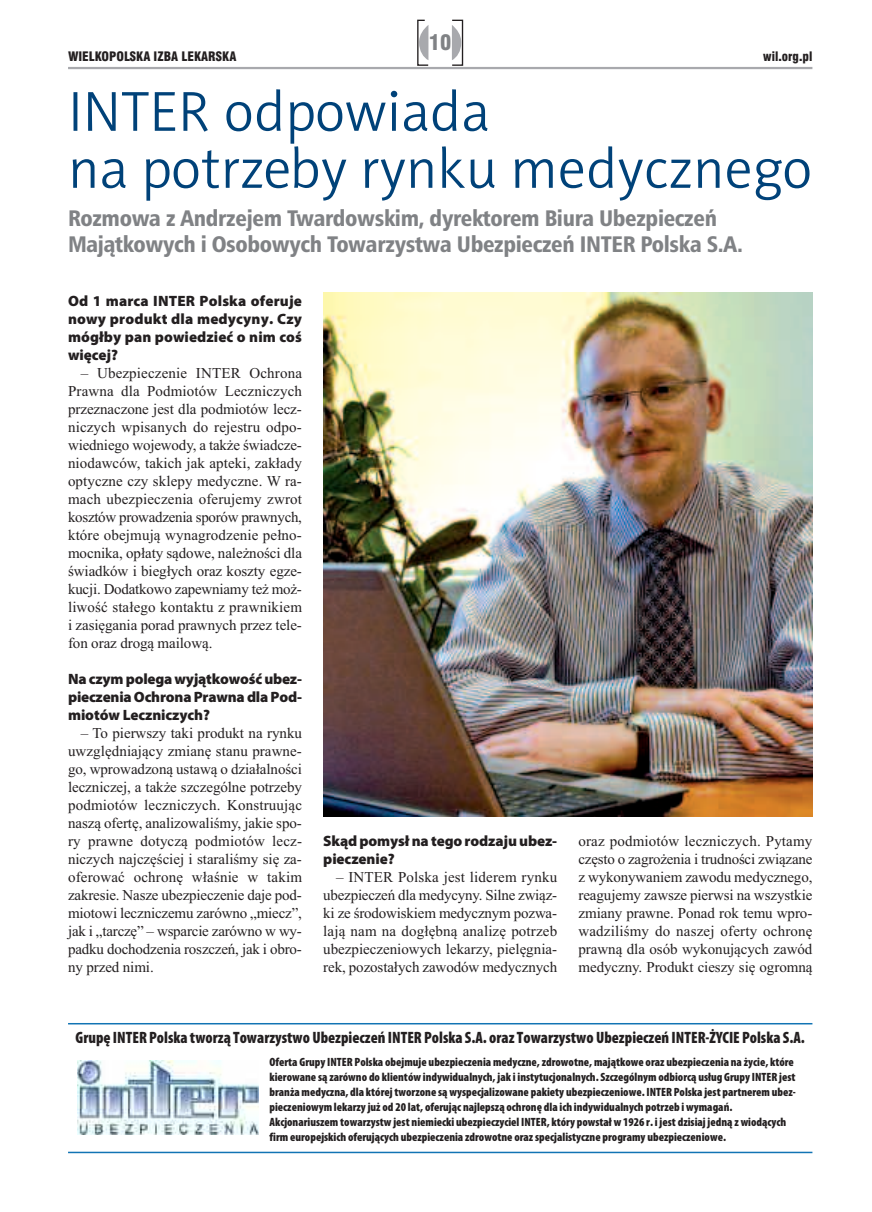
<style>
.page{position:relative;width:872px;height:1212px;background:#fff}
.page>*{position:absolute;margin:0;border:0;box-sizing:border-box;transform-origin:0 0}
.t1{font:57px/57px "Naomi Sans EFNTT Light";color:#004279}
.t2{font:22.5px/25.5px "Humnst 777 Blk Cn EU";letter-spacing:-.015em;color:#808285}
.t3{font:21px "Swis 721 Blk Cn EU";color:#808285}
.t4{font:900 condensed 16.5px "Myriad Pro";color:#231f20}
.t5{font:15px/18px "Times New Roman";letter-spacing:-.005em;color:#231f20;text-align:justify}
.t6{font:900 15px/18px "Myriad Pro";letter-spacing:-.005em;color:#231f20;text-align:justify}
.t7{font:12.75px "Swis 721 Blk Cn EU";color:#231f20}
.t8{font:900 condensed 12px/15px "Myriad Pro";color:#231f20}
</style>
<div class="page">
<div style="left:451px;top:20px;width:12px;height:46px;border:1px solid #231f20"></div>
<svg style="left:452px;top:25px;width:9px;height:35px"></svg>
<svg style="left:417px;top:19px;width:12px;height:47px"></svg>
<hr style="left:68px;top:67px;width:744px;height:2px;background:#a8a9ad">
<img style="left:78px;top:1060px;width:181px;height:74px">
<hr style="left:68px;top:1152px;width:744px;height:1px;background:#1274b4">
<hr style="left:68px;top:1023px;width:744px;height:1px;background:#1274b4">
<img style="left:323px;top:292px;width:489px;height:524px">
<h3 class="t3" style="left:429px;top:30px;width:24px">10</h3>
<h1 class="t1" style="left:68px;top:83px;width:746px">INTER odpowiada<br>na potrzeby rynku medycznego</h1>
<h2 class="t2" style="left:68px;top:206px;width:676px">Rozmowa z Andrzejem Twardowskim, dyrektorem Biura Ubezpieczeń<br>Majątkowych i Osobowych Towarzystwa Ubezpieczeń INTER Polska S.A.</h2>
<p class="t6" style="left:68px;top:293px;width:235px">Od 1 marca INTER Polska oferuje nowy produkt dla medycyny. Czy mógłby pan powiedzieć o nim coś więcej?</p>
<p class="t5" style="left:68px;top:364px;width:235px;text-indent:13px">– Ubezpieczenie INTER Ochrona Prawna dla Podmiotów Leczniczych przeznaczone jest dla podmiotów lecz&shy;niczych wpisanych do rejestru odpo&shy;wiedniego wojewody, a także świadcze&shy;niodawców, takich jak apteki, zakłady optyczne czy sklepy medyczne. W ra&shy;mach ubezpieczenia oferujemy zwrot kosztów prowadzenia sporów prawnych, które obejmują wynagrodzenie pełno&shy;mocnika, opłaty sądowe, należności dla świadków i biegłych oraz koszty egze&shy;kucji. Dodatkowo zapewniamy też moż&shy;liwość stałego kontaktu z prawnikiem i zasięgania porad prawnych przez tele&shy;fon oraz drogą mailową.</p>
<p class="t6" style="left:68px;top:671px;width:235px">Na czym polega wyjątkowość ubez&shy;pieczenia Ochrona Prawna dla Pod&shy;miotów Leczniczych?</p>
<p class="t5" style="left:68px;top:724px;width:235px;text-indent:13px">– To pierwszy taki produkt na rynku uwzględniający zmianę stanu prawne&shy;go, wprowadzoną ustawą o działalności leczniczej, a także szczególne potrzeby podmiotów leczniczych. Konstruując naszą ofertę, analizowaliśmy, jakie spo&shy;ry prawne dotyczą podmiotów lecz&shy;niczych najczęściej i staraliśmy się za&shy;oferować ochronę właśnie w takim zakresie. Nasze ubezpieczenie daje pod&shy;miotowi leczniczemu zarówno „miecz”, jak i „tarczę” – wsparcie zarówno w wy&shy;padku dochodzenia roszczeń, jak i obro&shy;ny przed nimi.</p>
<p class="t7" style="left:68px;top:48px;width:170px">WIELKOPOLSKA IZBA LEKARSKA</p>
<p class="t7" style="left:763px;top:48px;width:51px">wil.org.pl</p>
<p class="t6" style="left:323px;top:833px;width:235px">Skąd pomysł na tego rodzaju ubez&shy;pieczenie?</p>
<p class="t5" style="left:323px;top:868px;width:235px;text-indent:13px">– INTER Polska jest liderem rynku ubezpieczeń dla medycyny. Silne związ&shy;ki ze środowiskiem medycznym pozwa&shy;lają nam na dogłębną analizę potrzeb ubezpieczeniowych lekarzy, pielęgnia&shy;rek, pozostałych zawodów medycznych</p>
<p class="t5" style="left:578px;top:832px;width:235px">oraz podmiotów leczniczych. Pytamy często o zagrożenia i trudności związane z wykonywaniem zawodu medycznego, reagujemy zawsze pierwsi na wszystkie zmiany prawne. Ponad rok temu wpro&shy;wadziliśmy do naszej oferty ochronę prawną dla osób wykonujących zawód medyczny. Produkt cieszy się ogromną</p>
<p class="t4" style="left:76px;top:1032px;width:731px">Grupę INTER Polska tworzą Towarzystwo Ubezpieczeń INTER Polska S.A. oraz Towarzystwo Ubezpieczeń INTER-ŻYCIE Polska S.A.</p>
<p class="t8" style="left:269px;top:1055px;width:528px">Oferta Grupy INTER Polska obejmuje ubezpieczenia medyczne,zdrowotne, majątkowe oraz ubezpieczenia na życie, które kierowane są zarówno do klientówindywidualnych, jak i instytucjonalnych. Szczególnym odbiorcą usług Grupy INTER jest branża medyczna, dla którejtworzone sąwyspecjalizowane pakiety ubezpieczeniowe. INTER Polska jest partnerem ubez&shy;pieczeniowym lekarzy już od 20 lat, oferując najlepszą ochronę dla ich indywidualnych potrzeb iwymagań.<br>Akcjonariuszem towarzystwjest niemiecki ubezpieczyciel INTER, który powstałw1926 r. i jest dzisiaj jedną zwiodących firm europejskich oferujących ubezpieczenia zdrowotne orazspecjalistyczne programy ubezpieczeniowe.</p>
</div>
